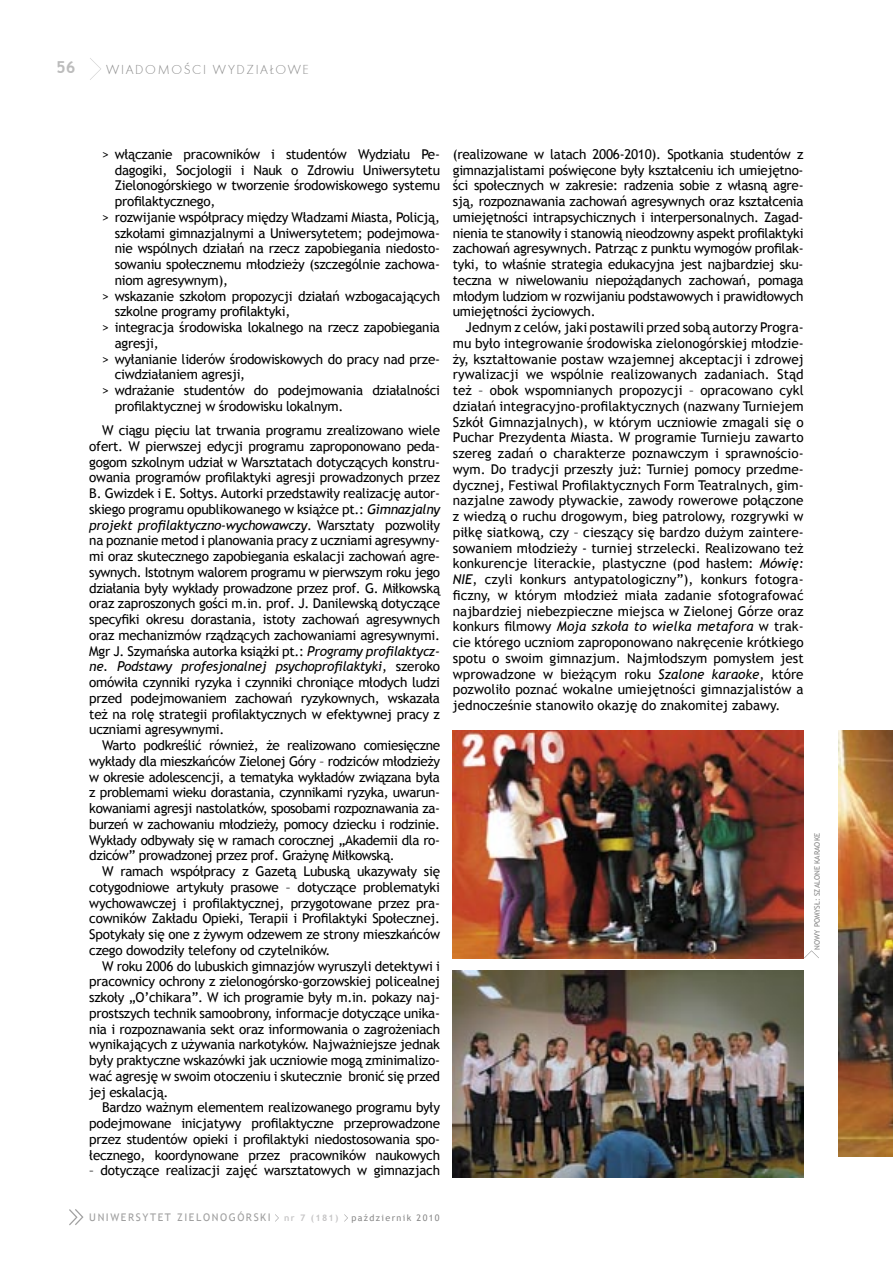
<style>
.page{position:relative;width:893px;height:1263px;background:#fff}
.page>*{position:absolute;margin:0;border:0;box-sizing:border-box;transform-origin:0 0}
.t1{font:700 16.5px "Trebuchet MS";color:#bcbcbc}
.t2{font:13.5px/15.8px "Trebuchet MS";letter-spacing:-.02em;color:#000;text-align:justify}
.t3{font:13.5px "Futura TEE Ligh";letter-spacing:.12em;color:#888}
.t4{font:10.5px "Trebuchet MS";letter-spacing:.15em;color:#9f9f9f}
.t5{font:9px "Trebuchet MS";letter-spacing:.15em;color:#888}
.t6{font:700 9px "Trebuchet MS";color:#c6c5c6}
.t7{font:7.5px "Trebuchet MS";color:#888}
.s1{font-style:italic}
</style>
<div class="page">
<svg style="left:90px;top:58px;width:11px;height:22px"></svg>
<svg style="left:275px;top:1214px;width:4px;height:8px"></svg>
<svg style="left:344px;top:1214px;width:4px;height:8px"></svg>
<svg style="left:69px;top:1209px;width:15px;height:16px"></svg>
<img style="left:453px;top:730px;width:351px;height:228px">
<img style="left:453px;top:971px;width:351px;height:207px">
<img style="left:838px;top:730px;width:55px;height:427px">
<svg style="left:804px;top:950px;width:15px;height:8px"></svg>
<p class="t1" style="left:56px;top:57px;width:21px">56</p>
<p class="t3" style="left:106px;top:61px;width:204px">WIADOMOŒCI WYDZIA£OWE</p>
<p class="t2" style="left:102px;top:146px;width:339px">&gt; włączanie pracowników i studentów Wydziału Pe-</p>
<p class="t2" style="left:115px;top:162px;width:327px">dagogiki, Socjologii i Nauk o Zdrowiu Uniwersytetu</p>
<p class="t2" style="left:115px;top:178px;width:327px">Zielonogórskiego w tworzenie środowiskowego systemu</p>
<p class="t2" style="left:115px;top:194px;width:102px">profilaktycznego,</p>
<p class="t2" style="left:102px;top:209px;width:339px">&gt; rozwijanie współpracy między Władzami Miasta, Policją,</p>
<p class="t2" style="left:115px;top:225px;width:327px">szkołami gimnazjalnymi a Uniwersytetem; podejmowa-</p>
<p class="t2" style="left:115px;top:241px;width:327px">nie wspólnych działań na rzecz zapobiegania niedosto-</p>
<p class="t2" style="left:115px;top:257px;width:327px">sowaniu społecznemu młodzieży (szczególnie zachowa-</p>
<p class="t2" style="left:115px;top:272px;width:115px">niom agresywnym),</p>
<p class="t2" style="left:102px;top:288px;width:339px">&gt; wskazanie szkołom propozycji działań wzbogacających</p>
<p class="t2" style="left:115px;top:304px;width:177px">szkolne programy profilaktyki,</p>
<p class="t2" style="left:102px;top:320px;width:339px">&gt; integracja środowiska lokalnego na rzecz zapobiegania</p>
<p class="t2" style="left:115px;top:335px;width:45px">agresji,</p>
<p class="t2" style="left:102px;top:351px;width:339px">&gt; wyłanianie liderów środowiskowych do pracy nad prze-</p>
<p class="t2" style="left:115px;top:367px;width:132px">ciwdziałaniem agresji,</p>
<p class="t2" style="left:102px;top:383px;width:339px">&gt; wdrażanie studentów do podejmowania działalności</p>
<p class="t2" style="left:115px;top:398px;width:230px">profilaktycznej w środowisku lokalnym.</p>
<p class="t2" style="left:89px;top:423px;width:352px;text-indent:13px">W ciągu pięciu lat trwania programu zrealizowano wiele ofert. W pierwszej edycji programu zaproponowano peda&shy;gogom szkolnym udział w Warsztatach dotyczących konstru&shy;owania programów profilaktyki agresji prowadzonych przez B. Gwizdek i E. Sołtys. Autorki przedstawiły realizację autor&shy;skiego programu opublikowanego w książce pt.: <span class="s1">Gimnazjalny projekt profilaktyczno-wychowawczy</span>. Warsztaty pozwoliły na poznanie metod i planowania pracy z uczniami agresywny&shy;mi oraz skutecznego zapobiegania eskalacji zachowań agre&shy;sywnych. Istotnym walorem programu w pierwszym roku jego działania były wykłady prowadzone przez prof. G. Miłkowską oraz zaproszonych gości m.in. prof. J. Danilewską dotyczące specyfiki okresu dorastania, istoty zachowań agresywnych oraz mechanizmów rządzących zachowaniami agresywnymi.<br>Mgr J. Szymańska autorka książki pt.: <span class="s1">Programy profilaktycz&shy;ne. Podstawy profesjonalnej psychoprofilaktyki</span>, szeroko omówiła czynniki ryzyka i czynniki chroniące młodych ludzi przed podejmowaniem zachowań ryzykownych, wskazała też na rolę strategii profilaktycznych w efektywnej pracy z uczniami agresywnymi.</p>
<p class="t2" style="left:89px;top:738px;width:352px;text-indent:13px">Warto podkreślić również, że realizowano comiesięczne wykłady dla mieszkańców Zielonej Góry – rodziców młodzieży w okresie adolescencji, a tematyka wykładów związana była z problemami wieku dorastania, czynnikami ryzyka, uwarun&shy;kowaniami agresji nastolatków, sposobami rozpoznawania za&shy;burzeń w zachowaniu młodzieży, pomocy dziecku i rodzinie.<br>Wykłady odbywały się w ramach corocznej „Akademii dla ro&shy;dziców” prowadzonej przez prof. Grażynę Miłkowską.</p>
<p class="t2" style="left:89px;top:864px;width:352px;text-indent:13px">W ramach współpracy z Gazetą Lubuską ukazywały się cotygodniowe artykuły prasowe – dotyczące problematyki wychowawczej i profilaktycznej, przygotowane przez pra&shy;cowników Zakładu Opieki, Terapii i Profilaktyki Społecznej.<br>Spotykały się one z żywym odzewem ze strony mieszkańców czego dowodziły telefony od czytelników.</p>
<p class="t2" style="left:89px;top:958px;width:352px;text-indent:13px">W roku 2006 do lubuskich gimnazjów wyruszyli detektywi i pracownicy ochrony z zielonogórsko-gorzowskiej policealnej szkoły „O’chikara”. W ich programie były m.in. pokazy naj&shy;prostszych technik samoobrony, informacje dotyczące unika&shy;nia i rozpoznawania sekt oraz informowania o zagrożeniach wynikających z używania narkotyków. Najważniejsze jednak były praktyczne wskazówki jak uczniowie mogą zminimalizo&shy;wać agresję w swoim otoczeniu i skutecznie bronić się przed jej eskalacją.</p>
<p class="t2" style="left:89px;top:1100px;width:352px;text-indent:13px">Bardzo ważnym elementem realizowanego programu były podejmowane inicjatywy profilaktyczne przeprowadzone przez studentów opieki i profilaktyki niedostosowania spo&shy;łecznego, koordynowane przez pracowników naukowych</p>
<p class="t2" style="left:89px;top:1163px;width:352px">– dotyczące realizacji zajęć warsztatowych w gimnazjach</p>
<p class="t2" style="left:453px;top:146px;width:352px">(realizowane w latach 2006-2010). Spotkania studentów z gimnazjalistami poświęcone były kształceniu ich umiejętno&shy;ści społecznych w zakresie: radzenia sobie z własną agre&shy;sją, rozpoznawania zachowań agresywnych oraz kształcenia umiejętności intrapsychicznych i interpersonalnych. Zagad&shy;nienia te stanowiły i stanowią nieodzowny aspekt profilaktyki zachowań agresywnych. Patrząc z punktu wymogów profilak&shy;tyki, to właśnie strategia edukacyjna jest najbardziej sku&shy;teczna w niwelowaniu niepożądanych zachowań, pomaga młodym ludziom w rozwijaniu podstawowych i prawidłowych umiejętności życiowych.</p>
<p class="t2" style="left:453px;top:320px;width:352px;text-indent:13px">Jednym z celów, jaki postawili przed sobą autorzy Progra&shy;mu było integrowanie środowiska zielonogórskiej młodzie&shy;ży, kształtowanie postaw wzajemnej akceptacji i zdrowej rywalizacji we wspólnie realizowanych zadaniach. Stąd też – obok wspomnianych propozycji – opracowano cykl działań integracyjno-profilaktycznych (nazwany Turniejem Szkół Gimnazjalnych), w którym uczniowie zmagali się o Puchar Prezydenta Miasta. W programie Turnieju zawarto szereg zadań o charakterze poznawczym i sprawnościo&shy;wym. Do tradycji przeszły już: Turniej pomocy przedme&shy;dycznej, Festiwal Profilaktycznych Form Teatralnych, gim&shy;nazjalne zawody pływackie, zawody rowerowe połączone z wiedzą o ruchu drogowym, bieg patrolowy, rozgrywki w piłkę siatkową, czy – cieszący się bardzo dużym zaintere&shy;sowaniem młodzieży - turniej strzelecki. Realizowano też konkurencje literackie, plastyczne (pod hasłem: <span class="s1">Mówię:<br>NIE</span>, czyli konkurs antypatologiczny”), konkurs fotogra&shy;ficzny, w którym młodzież miała zadanie sfotografować najbardziej niebezpieczne miejsca w Zielonej Górze oraz konkurs filmowy <span class="s1">Moja szkoła to wielka metafora</span> w trak&shy;cie którego uczniom zaproponowano nakręcenie krótkiego spotu o swoim gimnazjum. Najmłodszym pomysłem jest wprowadzone w bieżącym roku <span class="s1">Szalone karaoke</span>, które pozwoliło poznać wokalne umiejętności gimnazjalistów a jednocześnie stanowiło okazję do znakomitej zabawy.</p>
<p class="t7" style="left:813px;top:950px;width:118px;rotate:-90deg">NOWY POMYSŁ: SZALONE KARAOKE</p>
<p class="t4" style="left:89px;top:1211px;width:183px">UNIWERSYTET ZIELONOGÓRSKI</p>
<p class="t6" style="left:284px;top:1212px;width:56px">nr 7 (181)</p>
<p class="t5" style="left:351px;top:1212px;width:90px">październik 2010</p>
</div>
